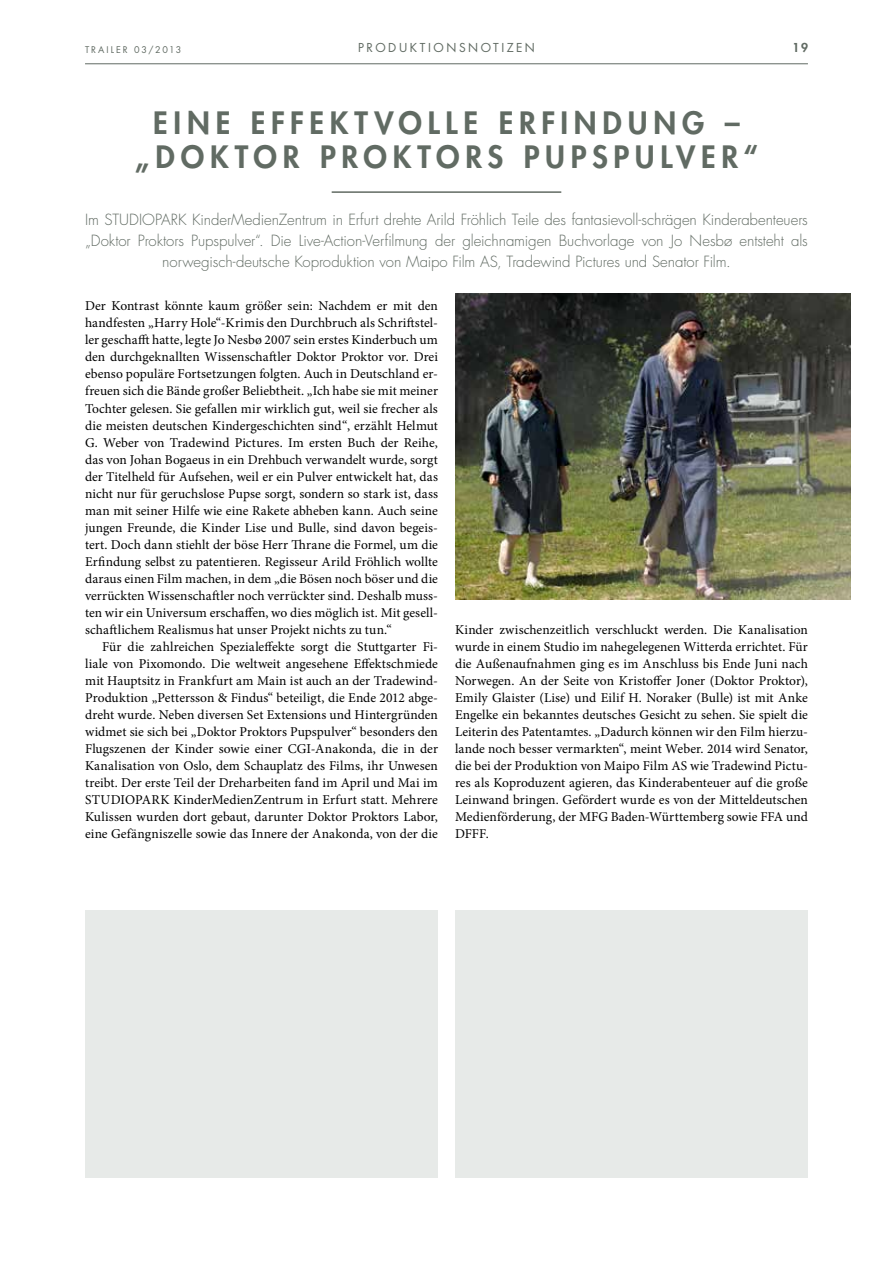
<style>
.page{position:relative;width:893px;height:1263px;background:#fff}
.page>*{position:absolute;margin:0;border:0;box-sizing:border-box;transform-origin:0 0}
.t1{font:800 30px/34px "Futura Std";letter-spacing:.195em;color:#616b63}
.t2{font:300 15px "Futura Std";letter-spacing:-.005em;color:#616b63}
.t3{font:13.5px/17px "Minion Pro";color:#000;text-align:justify}
.t4{font:12px "Futura Std";color:#616b63}
.t5{font:800 12px "Futura Std";color:#616b63}
.t6{font:9px "Futura Std";letter-spacing:.215em;color:#616b63}
</style>
<div class="page">
<hr style="left:85px;top:63px;width:723px;height:1px;background:#616b63">
<hr style="left:332px;top:191px;width:229px;height:2px;background:#616b63">
<img style="left:455px;top:293px;width:395px;height:307px">
<div style="left:85px;top:910px;width:353px;height:268px;background:#e7eae8"></div>
<div style="left:455px;top:910px;width:353px;height:268px;background:#e7eae8"></div>
<p class="t6" style="left:85px;top:43px;width:98px">TRAILER 03/2013</p>
<p class="t4" style="left:358px;top:40px;width:20px">PRODUKTIONS</p>
<p class="t4" style="left:468px;top:40px;width:21px">NOTI</p>
<p class="t4" style="left:507px;top:40px;width:19px">ZEN</p>
<p class="t5" style="left:792px;top:40px;width:17px">19</p>
<h1 class="t1" style="left:135px;top:106px;width:606px;text-indent:18px">EI NE EFF EKTV OLLE ERFI NDUNG – „DOKTOR PROKTORS PUPSP</h1>
<h1 class="t1" style="left:635px;top:140px;width:125px">ULV ER“</h1>
<p class="t2" style="left:85px;top:211px;width:37px">Im Studiopark</p>
<p class="t2" style="left:192px;top:211px;width:617px">KinderMedienZentrum in Erfurt drehte Arild Fröhlich Teile des fantasievoll-schrägen Kinderabenteuers</p>
<p class="t2" style="left:85px;top:232px;width:724px">„Doktor Proktors Pupspulver“. Die Live-Action-Verfilmung der gleichnamigen Buchvorlage von Jo Nesbø entsteht als</p>
<p class="t2" style="left:162px;top:253px;width:570px">norwegisch-deutsche Koproduktion von Maipo Film AS, Tradewind Pictures und Senator Film.</p>
<p class="t3" style="left:85px;top:298px;width:354px">Der Kontrast könnte kaum größer sein: Nachdem er mit den handfesten „Harry Hole“-Krimis den Durchbruch als Schriftstel&shy;ler geschafft hatte, legte Jo Nesbø 2007 sein erstes Kinderbuch um den durchgeknallten Wissenschaftler Doktor Proktor vor. Drei ebenso populäre Fortsetzungen folgten. Auch in Deutschland er&shy;freuen sich die Bände großer Beliebtheit. „Ich habe sie mit meiner Tochter gelesen. Sie gefallen mir wirklich gut, weil sie frecher als die meisten deutschen Kindergeschichten sind“, erzählt Helmut G. Weber von Tradewind Pictures. Im ersten Buch der Reihe, das von Johan Bogaeus in ein Drehbuch verwandelt wurde, sorgt der Titelheld für Aufsehen, weil er ein Pulver entwickelt hat, das nicht nur für geruchslose Pupse sorgt, sondern so stark ist, dass man mit seiner Hilfe wie eine Rakete abheben kann. Auch seine jungen Freunde, die Kinder Lise und Bulle, sind davon begeis&shy;tert. Doch dann stiehlt der böse Herr Thrane die Formel, um die Erfindung selbst zu patentieren. Regisseur Arild Fröhlich wollte daraus einen Film machen, in dem „die Bösen noch böser und die verrückten Wissenschaftler noch verrückter sind. Deshalb muss&shy;ten wir ein Universum erschaffen, wo dies möglich ist. Mit gesell&shy;schaftlichem Realismus hat unser Projekt nichts zu tun.“</p>
<p class="t3" style="left:85px;top:638px;width:354px;text-indent:17px">Für die zahlreichen Spezialeffekte sorgt die Stuttgarter Fi&shy;liale von Pixomondo. Die weltweit angesehene Effektschmiede mit Hauptsitz in Frankfurt am Main ist auch an der Tradewind-Produktion „Pettersson &amp; Findus“ beteiligt, die Ende 2012 abge&shy;dreht wurde. Neben diversen Set Extensions und Hintergründen widmet sie sich bei „Doktor Proktors Pupspulver“ besonders den Flugszenen der Kinder sowie einer CGI-Anakonda, die in der Kanalisation von Oslo, dem Schauplatz des Films, ihr Unwesen treibt. Der erste Teil der Dreharbeiten fand im April und Mai im Studiopark</p>
<p class="t3" style="left:455px;top:621px;width:354px">Kinder zwischenzeitlich verschluckt werden. Die Kanalisation wurde in einem Studio im nahegelegenen Witterda errichtet. Für die Außenaufnahmen ging es im Anschluss bis Ende Juni nach Norwegen. An der Seite von Kristoffer Joner (Doktor Proktor), Emily Glaister (Lise) und Eilif H. Noraker (Bulle) ist mit Anke Engelke ein bekanntes deutsches Gesicht zu sehen. Sie spielt die Leiterin des Patentamtes. „Dadurch können wir den Film hierzu&shy;lande noch besser vermarkten“, meint Weber. 2014 wird Senator, die bei der Produktion von Maipo Film AS wie Tradewind Pictu&shy;res als Koproduzent agieren, das Kinderabenteuer auf die große Leinwand bringen. Gefördert wurde es von der Mitteldeutschen Medienförderung, der MFG Baden-Württemberg sowie FFA und DFFF.</p>
<p class="t3" style="left:85px;top:791px;width:354px;text-indent:88px">KinderMedienZentrum in Erfurt statt. Mehrere Kulissen wurden dort gebaut, darunter Doktor Proktors Labor, eine Gefängniszelle sowie das Innere der Anakonda, von der die</p>
</div>
